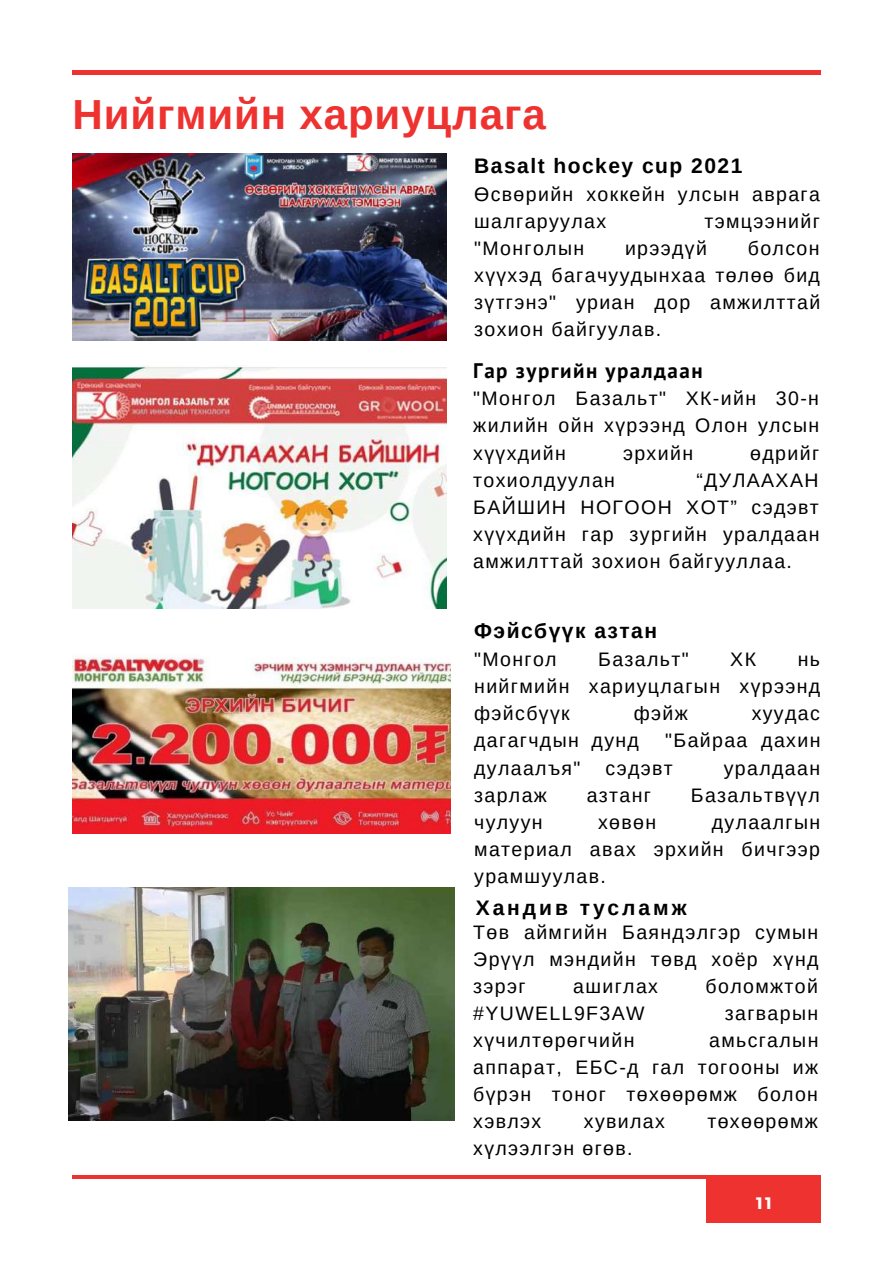
<style>
.page{position:relative;width:894px;height:1264px;background:#fff}
.page>*{position:absolute;margin:0;border:0;box-sizing:border-box;transform-origin:0 0}
.t1{font:700 42px "Arimo";letter-spacing:.02em;color:#ee3230}
.t2{font:700 21px "Arimo";letter-spacing:.07em;color:#000}
.t3{font:700 21px "PT Sans";letter-spacing:.07em;color:#000}
.t4{font:700 21px "Arimo";letter-spacing:.14em;color:#000}
.t5{font:19.5px/27px "Arimo";letter-spacing:.07em;color:#000;text-align:justify}
.t6{font:700 16.5px "Montserrat";color:#fff}
</style>
<div class="page">
<hr style="left:72px;top:71px;width:748px;height:3px;background:#ee3230">
<div style="left:706px;top:1176px;width:115px;height:46px;background:#ee3230"></div>
<hr style="left:72px;top:1175px;width:748px;height:3px;background:#ee3230">
<img style="left:72px;top:153px;width:374px;height:187px">
<img style="left:72px;top:365px;width:374px;height:243px">
<img style="left:72px;top:657px;width:378px;height:176px">
<img style="left:68px;top:887px;width:386px;height:233px">
<h1 class="t1" style="left:72px;top:91px;width:474px">Нийгмийн хариуцлага</h1>
<p class="t2" style="left:474px;top:154px;width:269px">Basalt hockey cup 2021</p>
<p class="t5" style="left:474px;top:181px;width:347px">Өсвөрийн хоккейн улсын аврага шалгаруулах</p>
<p class="t5" style="left:704px;top:208px;width:117px">тэмцээнийг</p>
<p class="t5" style="left:474px;top:235px;width:111px">"Монголын</p>
<p class="t5" style="left:625px;top:235px;width:83px">ирээдүй</p>
<p class="t5" style="left:474px;top:235px;width:347px;text-indent:273px">болсон хүүхэд багачуудынхаа төлөө бид зүтгэнэ" уриан дор амжилттай зохион байгуулав.</p>
<p class="t3" style="left:473px;top:357px;width:231px">Гар зургийн уралдаан</p>
<p class="t5" style="left:473px;top:385px;width:347px">"Монгол Базальт" ХК-ийн 30-н жилийн ойн хүрээнд Олон улсын хүүхдий н</p>
<p class="t5" style="left:623px;top:439px;width:71px">эрхий н</p>
<p class="t5" style="left:750px;top:439px;width:70px">өдрийг</p>
<p class="t5" style="left:473px;top:466px;width:347px;text-indent:223px">“ДУЛААХАН БАЙШИН НОГООН ХОТ” сэдэвт хүүхдий н гар зургий н уралдаан амжилттай зохион байгууллаа.</p>
<p class="t5" style="left:473px;top:466px;width:143px">тохиолдуулан</p>
<p class="t2" style="left:474px;top:619px;width:184px">Фэйсбүүк азтан</p>
<p class="t5" style="left:474px;top:646px;width:84px">"Монгол</p>
<p class="t5" style="left:598px;top:646px;width:92px">Базальт"</p>
<p class="t5" style="left:730px;top:646px;width:27px">ХК</p>
<p class="t5" style="left:474px;top:646px;width:347px;text-indent:323px">нь нийгмийн хариуцлагын хүрээнд фэйсбүүк</p>
<p class="t5" style="left:633px;top:700px;width:56px">фэйж</p>
<p class="t5" style="left:751px;top:700px;width:70px">хуудас</p>
<p class="t5" style="left:474px;top:727px;width:166px">дагагчдын дунд</p>
<p class="t5" style="left:665px;top:727px;width:157px">"Байраа дахин</p>
<p class="t5" style="left:474px;top:754px;width:108px">дулаалъя"</p>
<p class="t5" style="left:605px;top:754px;width:69px">сэдэвт</p>
<p class="t5" style="left:723px;top:754px;width:98px">уралдаан</p>
<p class="t5" style="left:474px;top:781px;width:74px">зарлаж</p>
<p class="t5" style="left:586px;top:781px;width:66px">азтанг</p>
<p class="t5" style="left:690px;top:781px;width:130px">Базальтвүүл</p>
<p class="t5" style="left:474px;top:808px;width:70px">чулуун</p>
<p class="t5" style="left:598px;top:808px;width:60px">хөвөн</p>
<p class="t5" style="left:474px;top:808px;width:347px;text-indent:237px">дулаалгын материал авах эрхийн бичгээр урамшуулав.</p>
<p class="t5" style="left:473px;top:918px;width:346px">Төв аймгийн Баяндэлгэр сумын Эрүүл мэндийн төвд хоёр хүнд зэрэг</p>
<p class="t4" style="left:475px;top:896px;width:212px">Хандив тусламж</p>
<p class="t5" style="left:573px;top:972px;width:86px">ашиглах</p>
<p class="t5" style="left:705px;top:972px;width:114px">боломжтой</p>
<p class="t5" style="left:473px;top:999px;width:173px">#YUWELL9F3AW</p>
<p class="t5" style="left:724px;top:999px;width:95px">загварын</p>
<p class="t5" style="left:473px;top:1027px;width:163px">хүчилтөрөгчийн</p>
<p class="t5" style="left:473px;top:1027px;width:346px;text-indent:236px">амьсгалын аппарат, ЕБС-д гал тогооны иж бүрэн тоног төхөөрөмж болон хэвлэх</p>
<p class="t5" style="left:583px;top:1108px;width:82px">хувилах</p>
<p class="t5" style="left:707px;top:1108px;width:112px">төхөөрөмж</p>
<p class="t5" style="left:473px;top:1135px;width:161px">хүлээлгэн өгөв.</p>
<p class="t6" style="left:756px;top:1192px;width:17px">11</p>
</div>
